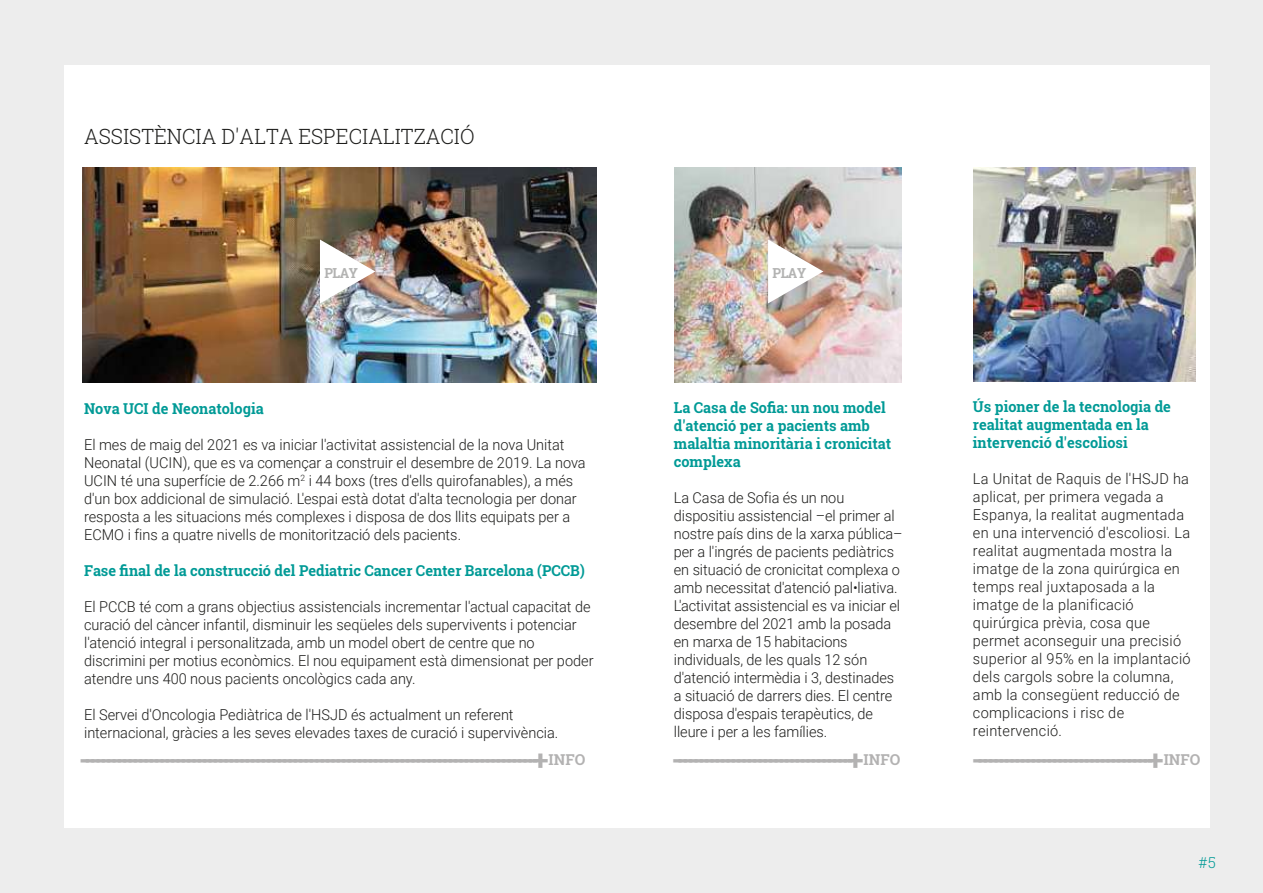
<style>
.page{position:relative;width:1263px;height:893px;background:#ededed}
.page>*{position:absolute;margin:0;border:0;box-sizing:border-box;transform-origin:0 0}
.t1{font:700 30px "Roboto Slab";color:#b3b2b2}
.t2{font:300 21px "Roboto Slab";color:#1d1d1b}
.t3{font:300 15px/18px "Roboto";color:#1d1d1b}
.t4{font:300 15px/18px "Roboto";letter-spacing:.02em;color:#1d1d1b}
.t5{font:700 15px/18px "Roboto Slab";color:#009a96}
.t6{font:300 15px "Roboto Slab";color:#009a96}
.t7{font:700 13.8px "Roboto Slab";letter-spacing:-.04em;color:#b3b3b2}
.s1{font-size:27px}
.s2{font-size:15px}
</style>
<div class="page">
<div style="left:64px;top:65px;width:1146px;height:762px;background:#fff"></div>
<img style="left:83px;top:167px;width:513px;height:215px">
<img style="left:674px;top:167px;width:227px;height:215px">
<img style="left:973px;top:167px;width:222px;height:214px">
<img style="left:320px;top:240px;width:55px;height:63px">
<svg style="left:768px;top:240px;width:55px;height:63px"></svg>
<h2 class="t2" style="left:84px;top:122px;width:392px">ASSISTÈNCIA D'ALTA ESPECIALITZACIÓ</h2>
<p class="t7" style="left:324px;top:263px;width:35px">PLAY</p>
<p class="t7" style="left:772px;top:263px;width:35px">PLAY</p>
<p class="t5" style="left:973px;top:397px;width:200px">Ús pioner de la tecnologia de realitat augmentada en la intervenció d'escoliosi</p>
<p class="t4" style="left:973px;top:469px;width:219px">La Unitat de Raquis de l'HSJD ha aplicat, per primera vegada a<br>Espanya, la realitat augmentada en una intervenció d'escoliosi. La realitat augmentada mostra la imatge de la zona quirúrgica en temps real juxtaposada a la imatge de la planificació quirúrgica prèvia, cosa que permet aconseguir una precisió superior al 95% en la implantació dels cargols sobre la columna, amb la consegüent reducció de complicacions i risc de reintervenció.</p>
<p class="t5" style="left:674px;top:399px;width:219px">La Casa de Sofia: un nou model d'atenció per a pacients amb malaltia minoritària i cronicitat complexa</p>
<p class="t3" style="left:674px;top:488px;width:230px">La Casa de Sofia és un nou dispositiu assistencial –el primer al nostre país dins de la xarxa pública– per a l'ingrés de pacients pediàtrics en situació de cronicitat complexa o amb necessitat d'atenció pal•liativa.<br>L'activitat assistencial es va iniciar el desembre del 2021 amb la posada en marxa de 15 habitacions individuals, de les quals 12 són d'atenció intermèdia i 3, destinades a situació de darrers dies. El centre disposa d'espais terapèutics, de lleure i per a les famílies.</p>
<p class="t5" style="left:84px;top:400px;width:181px">Nova UCI de Neonatologia</p>
<p class="t3" style="left:84px;top:435px;width:503px">El mes de maig del 2021 es va iniciar l'activitat assistencial de la nova Unitat Neonatal (UCIN), que es va començar a construir el desembre de 2019. La nova UCIN té una superfície de 2.266 m<sup>2</sup> i 44 boxs (tres d'ells quirofanables), a més d'un box addicional de simulació. L'espai està dotat d'alta tecnologia per donar resposta a les situacions més complexes i disposa de dos llits equipats per a ECMO i fins a quatre nivells de monitorització dels pacients.</p>
<p class="t5" style="left:84px;top:562px;width:502px">Fase final de la construcció del Pediatric Cancer Center Barcelona (PCCB)</p>
<p class="t3" style="left:84px;top:597px;width:511px">El PCCB té com a grans objectius assistencials incrementar l'actual capacitat de curació del càncer infantil, disminuir les seqüeles dels supervivents i potenciar l'atenció integral i personalitzada, amb un model obert de centre que no discrimini per motius econòmics. El nou equipament està dimensionat per poder atendre uns 400 nous pacients oncològics cada any.</p>
<p class="t3" style="left:84px;top:705px;width:476px">El Servei d'Oncologia Pediàtrica de l'HSJD és actualment un referent internacional, gràcies a les seves elevades taxes de curació i supervivència.</p>
<h1 class="t1" style="left:79px;top:738px;width:508px">-------------------------------------------------------------------------------------<span class="s1">+</span> <span class="s2">I N F O</span></h1>
<h1 class="t1" style="left:671px;top:738px;width:230px">---------------------------------<span class="s1">+</span> <span class="s2">I N F O</span></h1>
<h1 class="t1" style="left:971px;top:738px;width:230px">---------------------------------<span class="s1">+</span> <span class="s2">I N F O</span></h1>
<p class="t6" style="left:1198px;top:853px;width:19px">#5</p>
</div>
